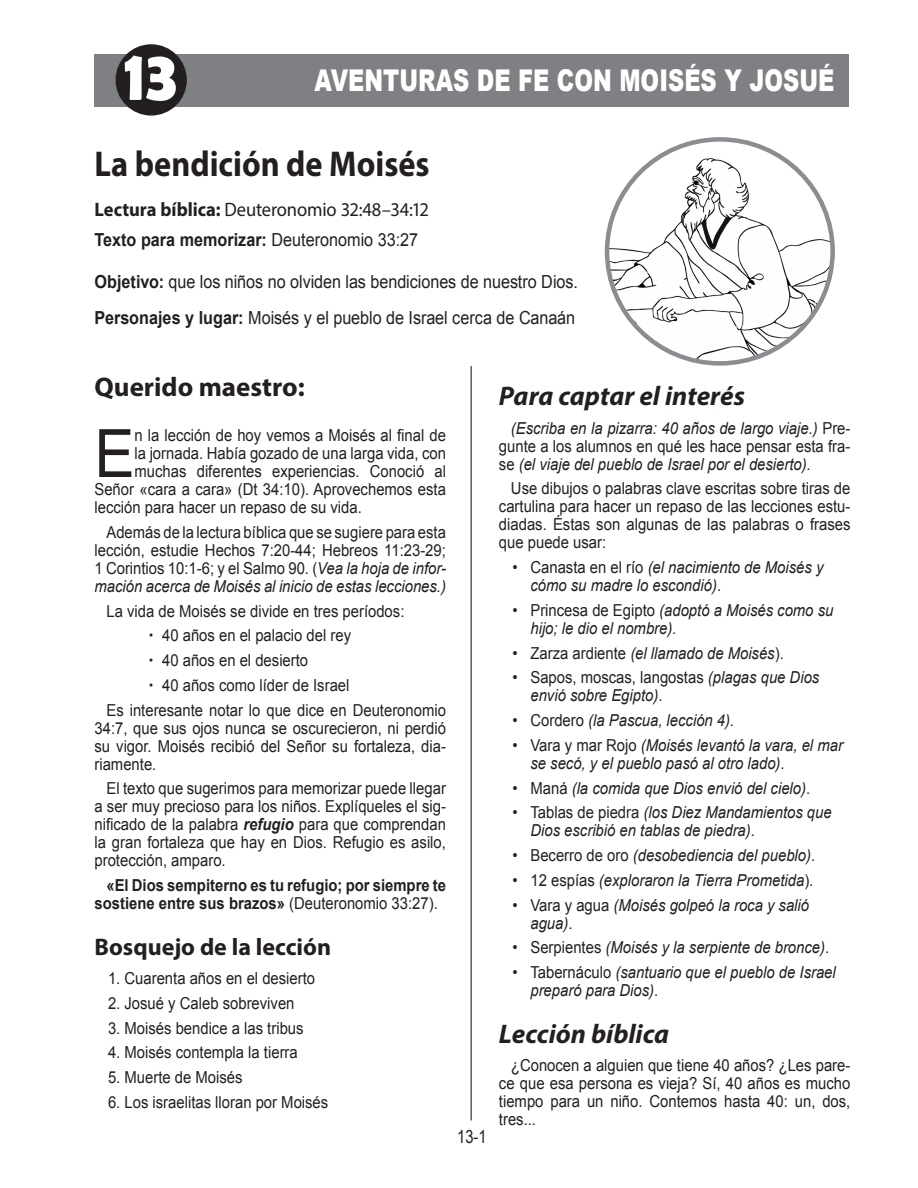
<style>
.page{position:relative;width:918px;height:1188px;background:#fff}
.page>*{position:absolute;margin:0;border:0;box-sizing:border-box;transform-origin:0 0}
.Unidad{font:700 72px "Berlin Sans FB Demi";color:#fff;scale:.9 1}
._02_Body_Drop_Caps{font:66.75px "Arial";color:#231f20;scale:.9 1}
.t1{font:700 36px "Myriad Pro";color:#231f20;scale:.9 1}
.Unidad-2{font:900 30px "Arial";color:#fff;scale:.75 1}
._02_Body_Sub_Head{font:italic 700 27px "Myriad Pro";color:#231f20}
._03_Querido_Maestro{font:700 27px "Myriad Pro";color:#231f20}
._02_Bosquejo{font:700 24px "Myriad Pro";color:#231f20}
._02_Body_No_Indent{font:19.5px "Myriad Pro";letter-spacing:-.005em;color:#231f20;scale:.95 1}
._02_Objetivo{font:18px "Arial";letter-spacing:-.005em;color:#231f20;scale:.9 1}
._02_Body_Text_no_ind{font:700 18px "Arial";color:#231f20;scale:.9 1}
.t2{font:18px "Arial Narrow";color:#231f20}
._02_Body_Text{font:16.5px/18px "Arial";color:#231f20;text-align:justify;scale:.9 1}
.List{font:italic 16.5px/18px "Arial";color:#231f20;scale:.9 1}
._02_Body_Drop_Caps-2{font:16.5px "Arial";color:#231f20;scale:.9 1}
.List-2{font:16.5px "Arial";color:#231f20;scale:.9 1}
._02_Body_Text-2{font:italic 16.5px/18px "Arial";color:#231f20;text-align:justify;scale:.9 1}
._02_Body_Text-3{font:700 16.5px/18px "Arial";color:#231f20;scale:.9 1}
.s1{font-weight:700}
.s2{font-weight:400}
.s3{font-style:italic}
.s4{font-weight:700;font-style:italic}
.s5{font-style:normal}
</style>
<div class="page">
<div style="left:94px;top:54px;width:755px;height:52px;background:#7e8083"></div>
<hr style="left:471px;top:366px;width:1px;height:755px;background:#231f20">
<div style="left:116px;top:44px;width:71px;height:72px;background:#231f20;border-radius:50%"></div>
<img style="left:607px;top:158px;width:226px;height:205px">
<p class="Unidad" style="left:124px;top:33px;width:60px">13</p>
<p class="Unidad-2" style="left:314px;top:58px;width:695px">AVENTURAS DE FE CON MOISÉS Y JOSUÉ</p>
<p class="t1" style="left:94px;top:140px;width:374px">La bendición de Moisés</p>
<p class="_02_Body_No_Indent" style="left:94px;top:197px;width:354px"><span class="s1">Lectura bíblica:</span> Deuteronomio 32:48–34:12</p>
<p class="_02_Body_Text_no_ind" style="left:94px;top:228px;width:361px">Texto para memorizar: <span class="s2">Deuteronomio 33:27</span></p>
<p class="_02_Objetivo" style="left:94px;top:270px;width:539px"><span class="s1">Objetivo:</span> que los niños no olviden las bendiciones de nuestro Dios.</p>
<p class="_02_Objetivo" style="left:94px;top:306px;width:536px"><span class="s1">Personajes y lugar:</span> Moisés y el pueblo de Israel cerca de Canaán</p>
<p class="_03_Querido_Maestro" style="left:94px;top:369px;width:212px">Querido maestro:</p>
<p class="_02_Body_Drop_Caps" style="left:94px;top:410px;width:46px">E</p>
<p class="_02_Body_Drop_Caps-2" style="left:135px;top:424px;width:347px">n la lección de hoy vemos a Moisés al final de</p>
<p class="_02_Body_Drop_Caps-2" style="left:135px;top:442px;width:348px">la jornada. Había gozado de una larga vida, con</p>
<p class="_02_Body_Drop_Caps-2" style="left:135px;top:460px;width:347px">muchas diferentes experiencias. Conoció al</p>
<p class="_02_Body_Drop_Caps-2" style="left:94px;top:478px;width:392px">Señor «cara a cara» (Dt 34:10). Aprovechemos esta</p>
<p class="_02_Body_Drop_Caps-2" style="left:94px;top:496px;width:299px">lección para hacer un repaso de su vida.</p>
<p class="_02_Body_Text" style="left:94px;top:523px;width:392px;text-indent:12px">Además de la lectura bíblica que se sugiere para esta lección, estudie Hechos 7:20-44; Hebreos 11:23-29; 1 Corintios 10:1-6; y el Salmo 90. (<span class="s3">Vea la hoja de infor&shy;mación acerca de Moisés al inicio de estas lecciones.)</span></p>
<p class="_02_Body_Text" style="left:106px;top:602px;width:333px">La vida de Moisés se divide en tres períodos:</p>
<p class="_02_Body_Text" style="left:162px;top:627px;width:212px">40 años en el palacio del rey</p>
<p class="_02_Body_Text" style="left:162px;top:651px;width:164px">40 años en el desierto</p>
<p class="_02_Body_Text" style="left:162px;top:676px;width:210px">40 años como líder de Israel</p>
<p class="_02_Body_Text" style="left:94px;top:701px;width:392px;text-indent:12px">Es interesante notar lo que dice en Deuteronomio 34:7, que sus ojos nunca se oscurecieron, ni perdió su vigor. Moisés recibió del Señor su fortaleza, dia&shy;riamente.</p>
<p class="_02_Body_Text" style="left:94px;top:780px;width:392px;text-indent:12px">El texto que sugerimos para memorizar puede llegar a ser muy precioso para los niños. Explíqueles el sig&shy;nificado de la palabra <span class="s4">refugio</span> para que comprendan la gran fortaleza que hay en Dios. Refugio es asilo, protección, amparo.</p>
<p class="_02_Body_Text-3" style="left:94px;top:877px;width:392px;text-indent:12px">«El Dios sempiterno es tu refugio; por siempre te sostiene entre sus brazos» <span class="s2">(Deuteronomio 33:27).</span></p>
<p class="_02_Bosquejo" style="left:94px;top:932px;width:238px">Bosquejo de la lección</p>
<p class="List-2" style="left:108px;top:968px;width:232px">1. Cuarenta años en el desierto</p>
<p class="List-2" style="left:108px;top:992px;width:209px">2. Josué y Caleb sobreviven</p>
<p class="List-2" style="left:108px;top:1017px;width:219px">3. Moisés bendice a las tribus</p>
<p class="List-2" style="left:108px;top:1042px;width:212px">4. Moisés contempla la tierra</p>
<p class="List-2" style="left:108px;top:1067px;width:151px">5. Muerte de Moisés</p>
<p class="List-2" style="left:108px;top:1091px;width:246px">6. Los israelitas lloran por Moisés</p>
<p class="t2" style="left:457px;top:1123px;width:31px">13-1</p>
<p class="_02_Body_Sub_Head" style="left:499px;top:378px;width:248px">Para captar el interés</p>
<p class="_02_Body_Text-2" style="left:499px;top:419px;width:392px;text-indent:12px">(Escriba en la pizarra: 40 años de largo viaje.) <span class="s5">Pre&shy;gunte a los alumnos en qué les hace pensar esta fra&shy;se</span> (el viaje del pueblo de Israel por el desierto).</p>
<p class="_02_Body_Text" style="left:499px;top:480px;width:392px;text-indent:12px">Use dibujos o palabras clave escritas sobre tiras de cartulina para hacer un repaso de las lecciones estu&shy;diadas. Éstas son algunas de las palabras o frases que puede usar:</p>
<p class="List" style="left:530px;top:559px;width:327px;text-indent:-18px"><span class="s5">• Canasta en el río</span> (el nacimiento de Moisés y cómo su madre lo escondió)<span class="s5">.</span></p>
<p class="List" style="left:530px;top:601px;width:338px;text-indent:-18px"><span class="s5">• Princesa de Egipto</span> (adoptó a Moisés como su hijo; le dio el nombre).</p>
<p class="List" style="left:512px;top:644px;width:303px"><span class="s5">• Zarza ardiente</span> (el llamado de Moisés<span class="s5">).</span></p>
<p class="List" style="left:530px;top:669px;width:322px;text-indent:-18px"><span class="s5">• Sapos, moscas, langostas</span> (plagas que Dios envió sobre Egipto)<span class="s5">.</span></p>
<p class="List" style="left:512px;top:712px;width:248px"><span class="s5">• Cordero</span> (la Pascua, lección 4).</p>
<p class="List" style="left:530px;top:736px;width:349px;text-indent:-18px"><span class="s5">• Vara y mar Rojo</span> (Moisés levantó la vara, el mar se secó, y el pueblo pasó al otro lado)<span class="s5">.</span></p>
<p class="List" style="left:512px;top:779px;width:332px"><span class="s5">• Maná</span> (la comida que Dios envió del cielo)<span class="s5">.</span></p>
<p class="List" style="left:530px;top:804px;width:336px;text-indent:-18px"><span class="s5">• Tablas de piedra</span> (los Diez Mandamientos que<br>Dios escribió en tablas de piedra)<span class="s5">.</span></p>
<p class="List" style="left:512px;top:847px;width:338px"><span class="s5">• Becerro de oro</span> (desobediencia del pueblo)<span class="s5">.</span></p>
<p class="List" style="left:512px;top:871px;width:336px"><span class="s5">• 12 espías</span> (exploraron la Tierra Prometida<span class="s5">).</span></p>
<p class="List" style="left:530px;top:896px;width:311px;text-indent:-18px"><span class="s5">• Vara y agua</span> (Moisés golpeó la roca y salió agua)<span class="s5">.</span></p>
<p class="List" style="left:512px;top:939px;width:353px"><span class="s5">• Serpientes</span> (Moisés y la serpiente de bronce)<span class="s5">.</span></p>
<p class="List" style="left:530px;top:964px;width:341px;text-indent:-18px"><span class="s5">• Tabernáculo</span> (santuario que el pueblo de Israel preparó para Dios)<span class="s5">.</span></p>
<p class="_02_Body_Sub_Head" style="left:499px;top:1016px;width:172px">Lección bíblica</p>
<p class="_02_Body_Text" style="left:499px;top:1057px;width:392px;text-indent:12px">¿Conocen a alguien que tiene 40 años? ¿Les pare&shy;ce que esa persona es vieja? Sí, 40 años es mucho tiempo para un niño. Contemos hasta 40: un, dos, tres...</p>
</div>
